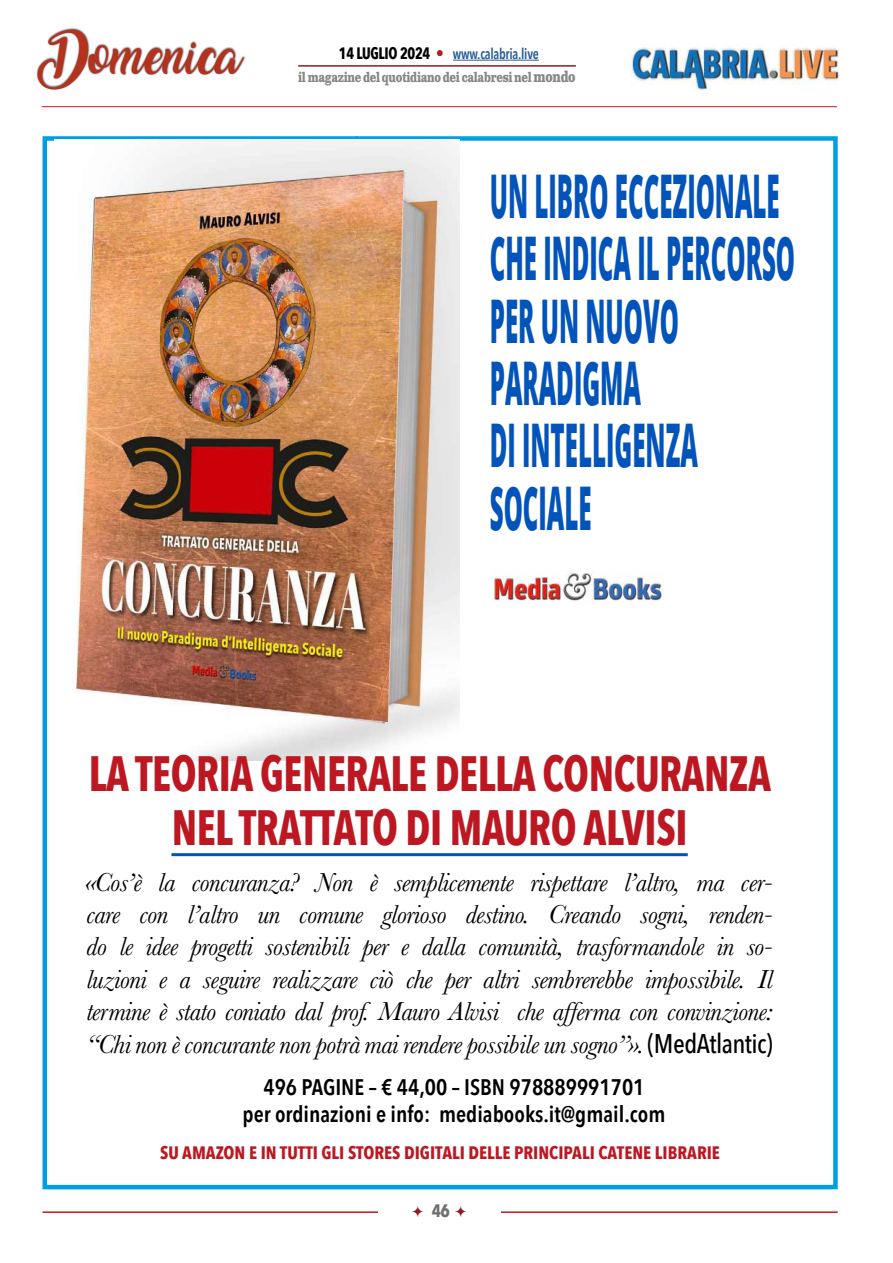
<style>
.page{position:relative;width:893px;height:1263px;background:#fff}
.page>*{position:absolute;margin:0;border:0;box-sizing:border-box;transform-origin:0 0}
.t1{font:800 60.3px/62.4px "Open Sans";color:#0253ba;scale:.4 1}
.t2{font:700 49.5px/54px "Avenir Next Condensed";letter-spacing:-.01em;color:#bd1822;text-align:center;scale:.85 1}
.t3{font:33px "Amarillo";color:#b4321e}
.t4{font:italic 27px/32.4px "Baskerville";letter-spacing:-.02em;color:#000;text-align:justify}
.t5{font:600 22.5px/27px "Avenir Next Condensed";color:#000;text-align:center}
.t6{font:700 18px "Avenir Next Condensed";color:#bd1822}
.t7{font:700 18px "Avenir Next Condensed";color:#706f6f}
.t8{font:600 15px "Avenir Next Condensed";letter-spacing:-.02em;color:#275b9b;scale:.9 1}
.t9{font:700 13.5px "Clarendon Text Pro";letter-spacing:-.03em;color:#878787;scale:.75 1}
.s1{font-weight:700;font-size:16.5px;color:#000}
.s2{font-family:"Clarendon Text Pro";font-weight:700;font-size:16.5px;color:#af1f1d}
.s3{font-size:15px}
.s4{font-family:"Avenir Next Condensed";font-weight:500;font-style:normal}
</style>
<div class="page">
<hr style="left:453px;top:60px;width:86px;height:1px;background:#275b9b">
<hr style="left:298px;top:65px;width:278px;height:2px;background:#8b1c1f">
<img style="left:631px;top:47px;width:208px;height:44px">
<hr style="left:42px;top:106px;width:795px;height:1px;background:#cd1719">
<div style="left:36px;top:27px;width:210px;height:63px;background:#000;opacity:.75"></div>
<hr style="left:43px;top:1211px;width:795px;height:2px;background:#cd1719">
<div style="left:378px;top:1199px;width:122px;height:29px;background:#fff"></div>
<div style="left:43px;top:136px;width:795px;height:1053px;background:#fff;border:4px solid #009fe3"></div>
<img style="left:54px;top:140px;width:405px;height:620px">
<hr style="left:171px;top:853px;width:517px;height:3px;background:#0253ba">
<img style="left:494px;top:572px;width:168px;height:29px">
<p class="t3" style="left:43px;top:43px;width:200px">Domenica</p>
<p class="t8" style="left:339px;top:41px;width:224px"><span class="s1">14 LUGLIO 2024</span> <span class="s2">•</span> www.calabria.live</p>
<p class="t9" style="left:298px;top:69px;width:371px">il magazine del quotidiano dei calabresi nel <span class="s3">mondo</span></p>
<h1 class="t1" style="left:490px;top:161px;width:765px">UN LIBRO ECCEZIONALE<br>CHE INDICA IL PERCORSO<br>PER UN NUOVO<br>PARADIGMA<br>DI INTELLIGENZA<br>SOCIALE</h1>
<h2 class="t2" style="left:89px;top:746px;width:804px">LA TEORIA GENERALE DELLA CONCURANZA<br>NEL TRATTATO DI MAURO ALVISI</h2>
<p class="t4" style="left:86px;top:866px;width:688px">«Cos’è la concuranza? Non è semplicemente rispettare l’altro, ma cer&shy;care con l’altro un comune glorioso destino. Creando sogni, renden&shy;do le idee progetti sostenibili per e dalla comunità, trasformandole in so&shy;luzioni e a seguire realizzare ciò che per altri sembrerebbe impossibile. Il termine è stato coniato dal prof. Mauro Alvisi che afferma con convinzione: “Chi non è concurante non potrà mai rendere possibile un sogno”».<span class="s4">(MedAtlantic)</span></p>
<p class="t5" style="left:243px;top:1073px;width:424px">496 PAGINE – € 44,00 – ISBN 978889991701<br>per ordinazioni e info: mediabooks.it@gmail.com</p>
<p class="t6" style="left:160px;top:1141px;width:561px">SU AMAZON E IN TUTTI GLI STORES DIGITALI DELLE PRINCIPALI CATENE LIBRARIE</p>
<p class="t7" style="left:432px;top:1200px;width:19px">46</p>
</div>
